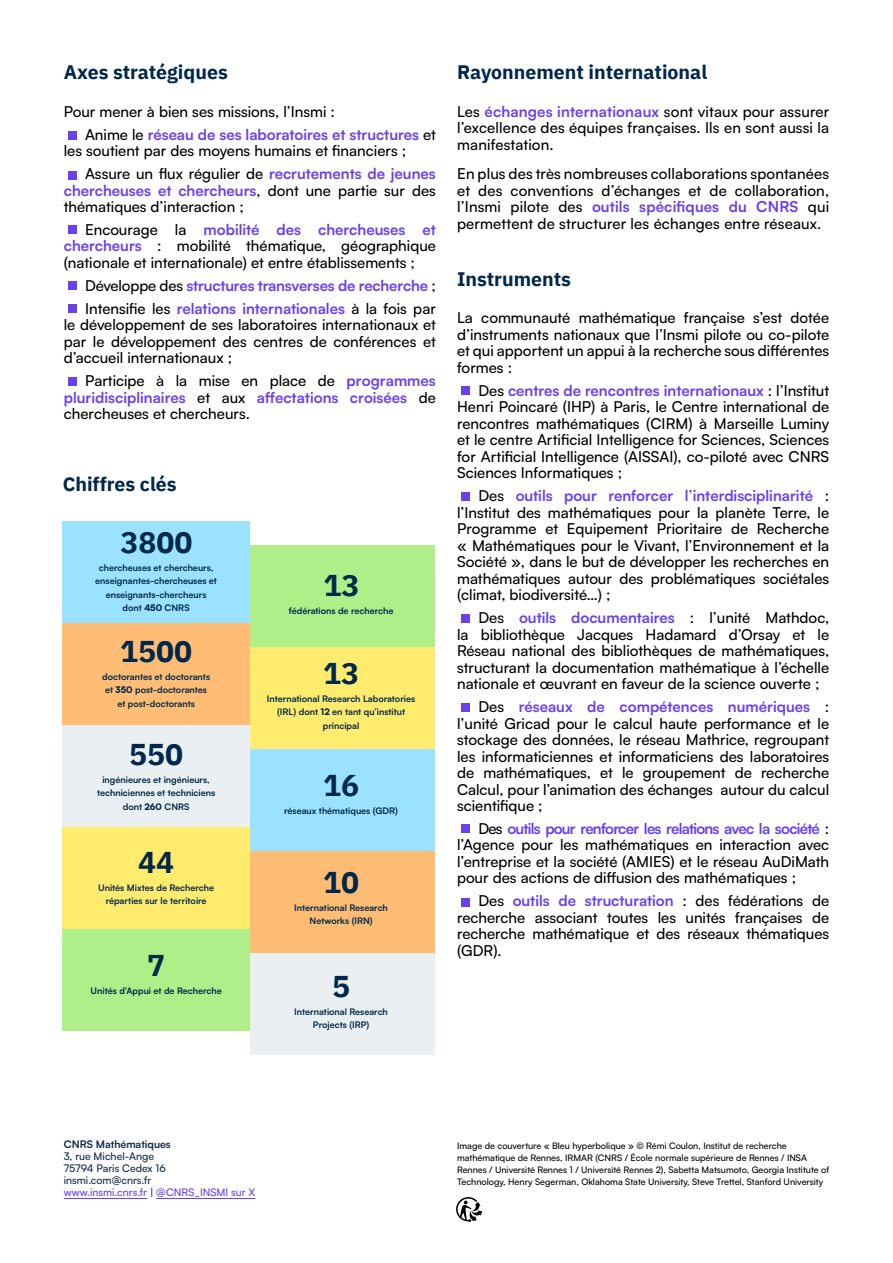
<style>
.page{position:relative;width:893px;height:1263px;background:#fff}
.page>*{position:absolute;margin:0;border:0;box-sizing:border-box;transform-origin:0 0}
.t1{font:700 30px "IBM Plex Sans";color:#00284b}
.t2{font:700 19.5px "IBM Plex Sans";color:#00284b}
.t3{font:500 15px/16.5px "Satoshi";color:#000;text-align:justify}
.t4{font:700 15px/22.8px "Satoshi";letter-spacing:-.01em;color:#6941eb}
.t5{font:500 10.5px/12px "Satoshi";color:#11284b}
.t6{font:700 10.5px "Satoshi";color:#11284b}
.t7{font:700 9px/13.5px "Satoshi";color:#00284b;text-align:center}
.t8{font:500 9px/12px "Satoshi";color:#000}
.s1{font-weight:700;color:#6941eb}
.s2{font-weight:500;color:#000}
.s3{font-weight:900}
.s4{color:#6941eb}
</style>
<div class="page">
<div style="left:63px;top:521px;width:187px;height:102px;background:#9ae2ff"></div>
<hr style="left:64px;top:1198px;width:83px;height:1px;background:#6941eb">
<hr style="left:156px;top:1198px;width:99px;height:1px;background:#6941eb">
<svg style="left:456px;top:1197px;width:26px;height:25px"></svg>
<div style="left:63px;top:623px;width:187px;height:102px;background:#ffbc75"></div>
<div style="left:63px;top:725px;width:187px;height:102px;background:#eaeff2"></div>
<div style="left:63px;top:827px;width:187px;height:102px;background:#ffeb6e"></div>
<div style="left:63px;top:929px;width:187px;height:102px;background:#b0ee89"></div>
<div style="left:250px;top:545px;width:185px;height:102px;background:#b0ee89"></div>
<div style="left:250px;top:647px;width:185px;height:102px;background:#ffeb6e"></div>
<div style="left:250px;top:749px;width:185px;height:102px;background:#9ae2ff"></div>
<div style="left:250px;top:851px;width:185px;height:102px;background:#ffbc75"></div>
<div style="left:250px;top:953px;width:185px;height:102px;background:#eaeff2"></div>
<div style="left:68px;top:131px;width:9px;height:9px;background:#6941eb"></div>
<div style="left:68px;top:225px;width:9px;height:9px;background:#6941eb"></div>
<div style="left:68px;top:282px;width:9px;height:8px;background:#6941eb"></div>
<div style="left:68px;top:305px;width:9px;height:8px;background:#6941eb"></div>
<div style="left:68px;top:378px;width:9px;height:8px;background:#6941eb"></div>
<div style="left:68px;top:171px;width:9px;height:9px;background:#6941eb"></div>
<div style="left:461px;top:386px;width:9px;height:8px;background:#6941eb"></div>
<div style="left:461px;top:492px;width:9px;height:8px;background:#6941eb"></div>
<div style="left:461px;top:614px;width:9px;height:9px;background:#6941eb"></div>
<div style="left:461px;top:703px;width:9px;height:9px;background:#6941eb"></div>
<div style="left:461px;top:824px;width:9px;height:8px;background:#6941eb"></div>
<div style="left:461px;top:898px;width:9px;height:8px;background:#6941eb"></div>
<h2 class="t2" style="left:64px;top:57px;width:166px">Axes stratégiques</h2>
<p class="t3" style="left:85px;top:99px;width:352px;line-height:22.8px;text-indent:-21px">Pour mener à bien ses missions, l’Insmi :<br>Anime le <span class="s1">réseau de ses laboratoires et structures</span> et</p>
<p class="t3" style="left:85px;top:139px;width:352px;line-height:22.8px;text-indent:-21px">les soutient par des moyens humains et financiers ;<br>Assure un flux régulier de <span class="s1">recrutements de jeunes</span></p>
<p class="t3" style="left:64px;top:181px;width:374px"><span class="s1">chercheuses et chercheurs</span>, dont une partie sur des thématiques d’interaction ;</p>
<p class="t3" style="left:64px;top:220px;width:374px;text-indent:21px">Encourage la <span class="s1">mobilité des chercheuses et chercheurs</span> : mobilité thématique, géographique (nationale et internationale) et entre établissements ;</p>
<p class="t4" style="left:85px;top:273px;width:352px"><span class="s2">Développe des</span> structures transverses de recherche <span class="s2">;<br>Intensifie les</span> relations internationales <span class="s2">à la fois par</span></p>
<p class="t3" style="left:64px;top:316px;width:374px">le développement de ses laboratoires internationaux et par le développement des centres de conférences et d’accueil internationaux ;</p>
<p class="t3" style="left:64px;top:372px;width:374px;text-indent:21px">Participe à la mise en place de <span class="s1">programmes pluridisciplinaires</span> et aux <span class="s1">affectations croisées</span> de chercheuses et chercheurs.</p>
<h2 class="t2" style="left:63px;top:469px;width:115px">Chiffres clés</h2>
<h1 class="t1" style="left:120px;top:518px;width:73px">3800</h1>
<p class="t7" style="left:95px;top:560px;width:123px">chercheuses et chercheurs, enseignantes-chercheuses et enseignants-chercheurs dont <span class="s3">450</span> CNRS</p>
<h1 class="t1" style="left:120px;top:627px;width:73px">1500</h1>
<p class="t7" style="left:102px;top:669px;width:110px">doctorantes et doctorants et <span class="s3">350</span> post-doctorantes et post-doctorants</p>
<h1 class="t1" style="left:129px;top:730px;width:55px">550</h1>
<p class="t7" style="left:97px;top:772px;width:120px">ingénieures et ingénieurs, techniciennes et techniciens dont <span class="s3">260</span> CNRS</p>
<h1 class="t1" style="left:138px;top:838px;width:37px">44</h1>
<p class="t7" style="left:98px;top:880px;width:117px">Unités Mixtes de Recherche réparties sur le territoire</p>
<h1 class="t1" style="left:147px;top:942px;width:19px">7</h1>
<p class="t7" style="left:91px;top:984px;width:133px">Unités d’Appui et de Recherche</p>
<h1 class="t1" style="left:323px;top:562px;width:37px">13</h1>
<p class="t7" style="left:289px;top:604px;width:106px">fédérations de recherche</p>
<h1 class="t1" style="left:323px;top:649px;width:37px">13</h1>
<p class="t7" style="left:267px;top:691px;width:150px">International Research Laboratories (IRL) dont <span class="s3">12</span> en tant qu’institut principal</p>
<h1 class="t1" style="left:323px;top:762px;width:37px">16</h1>
<p class="t7" style="left:284px;top:804px;width:115px">réseaux thématiques (GDR)</p>
<h1 class="t1" style="left:323px;top:858px;width:37px">10</h1>
<p class="t7" style="left:294px;top:900px;width:95px">International Research<br>Networks (IRN)</p>
<h1 class="t1" style="left:332px;top:962px;width:19px">5</h1>
<p class="t7" style="left:294px;top:1004px;width:95px">International Research<br>Projects (IRP)</p>
<h2 class="t2" style="left:457px;top:57px;width:252px">Rayonnement international</h2>
<p class="t3" style="left:457px;top:102px;width:374px">Les <span class="s1">échanges internationaux</span> sont vitaux pour assurer l’excellence des équipes françaises. Ils en sont aussi la manifestation.</p>
<p class="t3" style="left:457px;top:165px;width:374px">En plus des très nombreuses collaborations spontanées et des conventions d’échanges et de collaboration, l’Insmi pilote des <span class="s1">outils spécifiques du CNRS</span> qui permettent de structurer les échanges entre réseaux.</p>
<h2 class="t2" style="left:457px;top:263px;width:115px">Instruments</h2>
<p class="t3" style="left:457px;top:309px;width:374px">La communauté mathématique française s’est dotée d’instruments nationaux que l’Insmi pilote ou co-pilote et qui apportent un appui à la recherche sous différentes formes :</p>
<p class="t3" style="left:457px;top:381px;width:374px;text-indent:21px">Des <span class="s1">centres de rencontres internationaux</span> : l’Institut Henri Poincaré (IHP) à Paris, le Centre international de rencontres mathématiques (CIRM) à Marseille Luminy et le centre Artificial Intelligence for Sciences, Sciences for Artificial Intelligence (AISSAI), co-piloté avec CNRS Sciences Informatiques ;</p>
<p class="t3" style="left:457px;top:487px;width:374px;text-indent:21px">Des <span class="s1">outils pour renforcer l’interdisciplinarité</span> : l’Institut des mathématiques pour la planète Terre, le Programme et Equipement Prioritaire de Recherche « Mathématiques pour le Vivant, l’Environnement et la Société », dans le but de développer les recherches en mathématiques autour des problématiques sociétales (climat, biodiversité…) ;</p>
<p class="t3" style="left:457px;top:609px;width:374px;text-indent:21px">Des <span class="s1">outils documentaires</span> : l’unité Mathdoc, la bibliothèque Jacques Hadamard d’Orsay et le Réseau national des bibliothèques de mathématiques, structurant la documentation mathématique à l’échelle nationale et œuvrant en faveur de la science ouverte ;</p>
<p class="t3" style="left:457px;top:697px;width:374px;text-indent:21px">Des <span class="s1">réseaux de compétences numériques</span> : l’unité Gricad pour le calcul haute performance et le stockage des données, le réseau Mathrice, regroupant les informaticiennes et informaticiens des laboratoires de mathématiques, et le groupement de recherche Calcul, pour l’animation des échanges autour du calcul scientifique ;</p>
<p class="t3" style="left:457px;top:819px;width:374px;text-indent:21px">Des <span class="s1">outils pour renforcer les relations avec la société</span> : l’Agence pour les mathématiques en interaction avec l’entreprise et la société (AMIES) et le réseau AuDiMath pour des actions de diffusion des mathématiques ;</p>
<p class="t3" style="left:457px;top:892px;width:374px;text-indent:21px">Des <span class="s1">outils de structuration</span> : des fédérations de recherche associant toutes les unités françaises de recherche mathématique et des réseaux thématiques (GDR).</p>
<p class="t6" style="left:64px;top:1137px;width:108px">CNRS Mathématiques</p>
<p class="t5" style="left:64px;top:1150px;width:193px">3, rue Michel-Ange<br>75794 Paris Cedex 16 insmi.com@cnrs.fr<br><span class="s4">www.insmi.cnrs.fr</span> | <span class="s4">@CNRS_INSMI sur X</span></p>
<p class="t8" style="left:457px;top:1139px;width:374px">Image de couverture « Bleu hyperbolique » © Rémi Coulon, Institut de recherche mathématique de Rennes, IRMAR (CNRS / École normale supérieure de Rennes / INSA Rennes / Université Rennes 1 / Université Rennes 2), Sabetta Matsumoto, Georgia Institute of Technology, Henry Segerman, Oklahoma State University, Steve Trettel, Stanford University</p>
</div>
